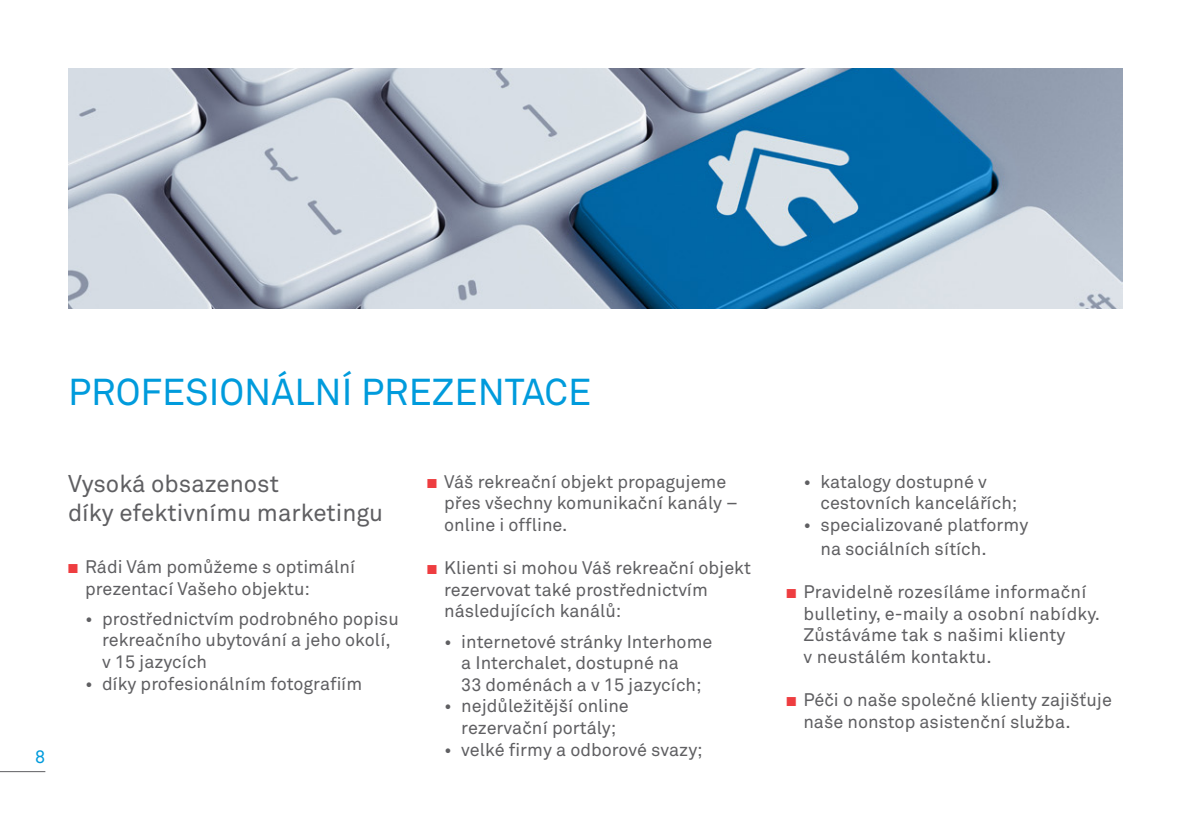
<style>
.page{position:relative;width:1191px;height:840px;background:#fff}
.page>*{position:absolute;margin:0;border:0;box-sizing:border-box;transform-origin:0 0}
.t1{font:37px "Akkurat Pro";color:#009bdc}
.t2{font:24px/28.8px "Akkurat Pro";color:#5f5f62}
.t3{font:18px/21.6px "Akkurat Pro";color:#5f5f62}
.t4{font:18px "Akkurat Pro";color:#009bdc}
.s1{color:#ee3d40}
</style>
<div class="page">
<hr style="left:0;top:770px;width:45px;height:1px;background:#5f5f62">
<img style="left:68px;top:68px;width:1055px;height:240px">
<h1 class="t1" style="left:68px;top:371px;width:524px">PROFESIONÁLNÍ PREZENTACE</h1>
<p class="t4" style="left:35px;top:746px;width:12px">8</p>
<h2 class="t2" style="left:68px;top:470px;width:316px">Vysoká obsazenost<br>díky efektivnímu marketingu</h2>
<p class="t3" style="left:85px;top:556px;width:272px;text-indent:-17px"><span class="s1">■</span> Rádi Vám pomůžeme s optimální prezentací Vašeho objektu:</p>
<p class="t3" style="left:102px;top:607px;width:298px;text-indent:-17px">• prostřednictvím podrobného popisu rekreačního ubytování a jeho okolí, v 15 jazycích</p>
<p class="t3" style="left:85px;top:672px;width:279px">• díky profesionálním fotografiím</p>
<p class="t3" style="left:444px;top:471px;width:295px;text-indent:-17px"><span class="s1">■</span> Váš rekreační objekt propagujeme přes všechny komunikační kanály – online i offline.</p>
<p class="t3" style="left:444px;top:557px;width:308px;text-indent:-17px"><span class="s1">■</span> Klienti si mohou Váš rekreační objekt rezervovat také prostřednictvím následujících kanálů:</p>
<p class="t3" style="left:461px;top:630px;width:253px;text-indent:-17px">• internetové stránky Interhome a Interchalet, dostupné na<br>33 doménách a v 15 jazycích;</p>
<p class="t3" style="left:444px;top:695px;width:186px;text-align:center">• nejdůležitější online rezervační portály;</p>
<p class="t3" style="left:444px;top:738px;width:260px">• velké firmy a odborové svazy;</p>
<p class="t3" style="left:820px;top:471px;width:198px;text-indent:-17px">• katalogy dostupné v cestovních kancelářích;</p>
<p class="t3" style="left:820px;top:513px;width:209px;line-height:24px;text-indent:-17px">• specializované platformy na sociálních sítích.</p>
<p class="t3" style="left:803px;top:581px;width:298px;text-indent:-17px"><span class="s1">■</span> Pravidelně rozesíláme informační bulletiny, e-maily a osobní nabídky.<br>Zůstáváme tak s našimi klienty<br>v neustálém kontaktu.</p>
<p class="t3" style="left:803px;top:689px;width:310px;text-indent:-17px"><span class="s1">■</span> Péči o naše společné klienty zajišťuje naše nonstop asistenční služba.</p>
</div>
